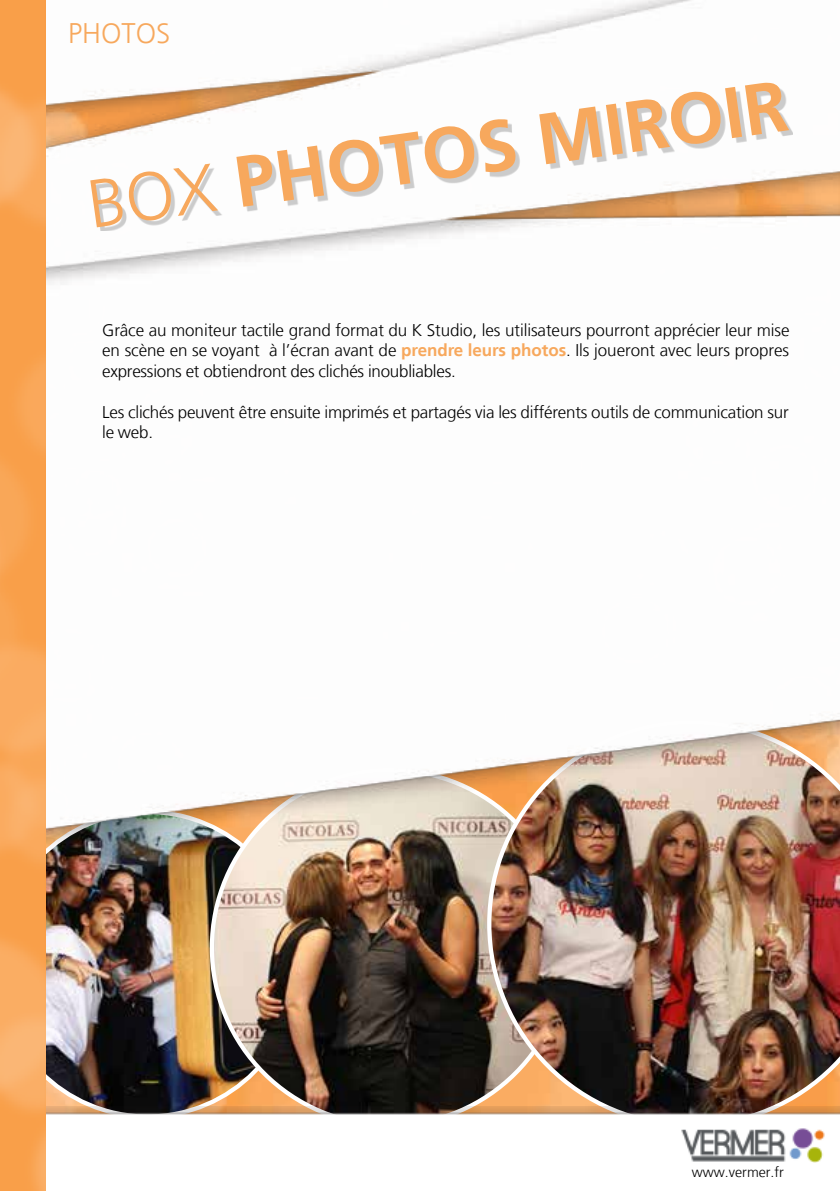
<style>
.page{position:relative;width:840px;height:1191px;background:#fff}
.page>*{position:absolute;margin:0;border:0;box-sizing:border-box;transform-origin:0 0}
.t1{font:700 72.2px "Frutiger LT";color:#f7a85d}
.t2{font:300 28.2px "Frutiger LT";color:#f7a85d}
.t3{font:300 17px/20.4px "Frutiger LT";letter-spacing:-.015em;color:#000;text-align:justify}
.t4{font:300 14.2px "Frutiger LT";color:#000}
.s1{font-weight:300;font-size:67.8px}
.s2{font-weight:700;color:#f7a85d}
</style>
<div class="page">
<img style="left:45px;top:864px;width:255px;height:242px">
<img style="left:212px;top:770px;width:355px;height:355px;border-radius:178px">
<img style="left:487px;top:864px;width:352px;height:242px">
<img style="left:45px;top:0;width:794px;height:864px">
<img style="left:45px;top:1106px;width:794px;height:85px">
<img style="left:680px;top:1127px;width:144px;height:35px">
<div style="left:94px;top:87px;width:698px;height:144px;background:#000;opacity:.2"></div>
<svg style="left:0;top:0;width:45px;height:1191px;background:#f9a555"></svg>
<h2 class="t2" style="left:68px;top:17px;width:104px">PHOTOS</h2>
<h1 class="t1" style="left:82px;top:161px;width:707px;rotate:-8deg"><span class="s1">BOX</span> PHOTOS MIROIR</h1>
<p class="t3" style="left:102px;top:320px;width:688px">Grâce au moniteur tactile grand format du K Studio, les utilisateurs pourront apprécier leur mise en scène en se voyant à l’écran avant de <span class="s2">prendre leurs photos</span>. Ils joueront avec leurs propres expressions et obtiendront des clichés inoubliables.</p>
<p class="t3" style="left:102px;top:402px;width:687px">Les clichés peuvent être ensuite imprimés et partagés via les différents outils de communication sur le web.</p>
<p class="t4" style="left:691px;top:1163px;width:93px">www.vermer.fr</p>
</div>
